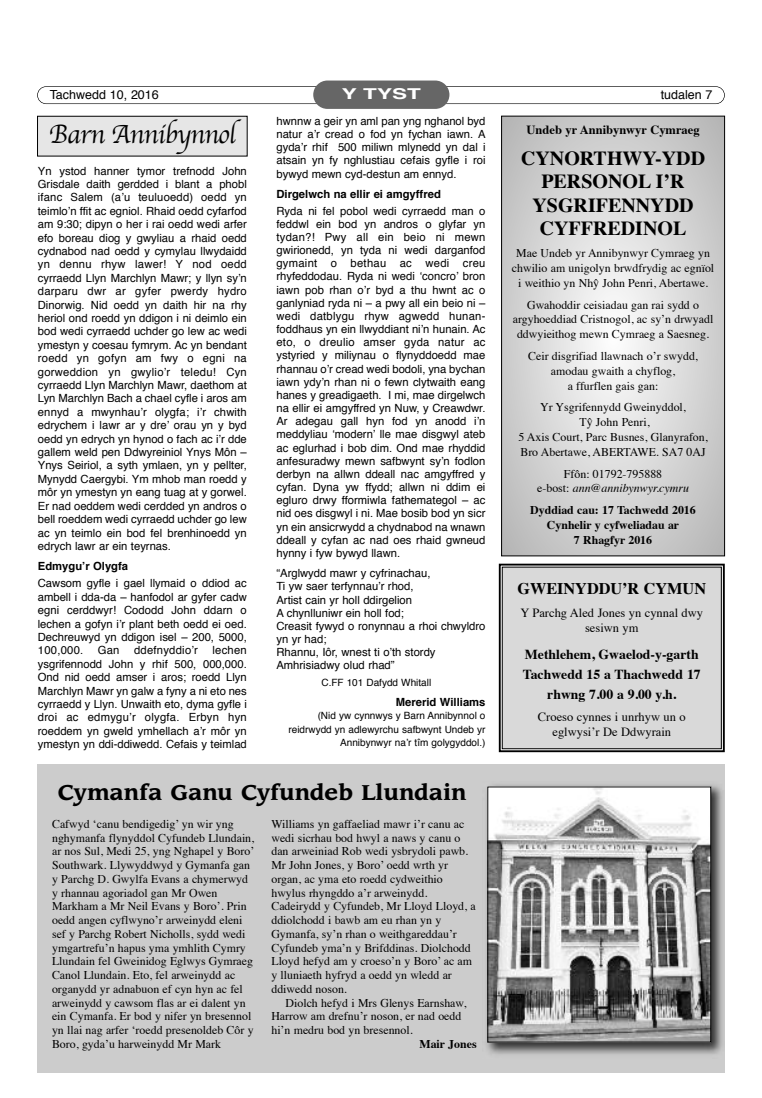
<style>
.page{position:relative;width:762px;height:1098px;background:#fff}
.page>*{position:absolute;margin:0;border:0;box-sizing:border-box;transform-origin:0 0}
.t1{font:27.5px "Apple Chancery";letter-spacing:-.025em;color:#000;scale:.95 1}
.t2{font:700 23.75px "Leawood IT Cby BT";color:#000}
.t3{font:700 20px/23.5px "Times";color:#000;text-align:center}
.t4{font:700 16.25px "Times";color:#000}
.t5{font:700 13.75px/20px "Times";color:#000;text-align:center}
.t6{font:12.5px/15px "Times";color:#000;text-align:center}
.t7{font:700 12.5px "Times";color:#000}
.t8{font:12.5px "Helvetica";color:#000}
.t9{font:11.88px/13.8px "Times";color:#000;text-align:center}
.t10{font:700 11.88px/14.8px "Times";color:#000;text-align:center}
.t11{font:11.25px/13.4px "Helvetica";color:#000;text-align:justify}
.t12{font:700 11.25px "Helvetica";color:#000}
.t13{font:11.25px "Helvetica";letter-spacing:.02em;color:#000}
.t14{font:10px/13.1px "Helvetica";color:#000;text-align:right}
.s1{font-style:italic}
</style>
<div class="page">
<div style="left:37px;top:764px;width:688px;height:309px;background:#ccc"></div>
<div style="left:37px;top:86px;width:688px;height:18px;border:1px solid #000;border-radius:9px"></div>
<div style="left:313px;top:80px;width:136px;height:29px;background:#666;border-radius:14px"></div>
<div style="left:38px;top:116px;width:209px;height:40px;background:#e6e6e6"></div>
<div style="left:37px;top:116px;width:210px;height:40px;border:1px solid #000"></div>
<div style="left:502px;top:567px;width:219px;height:181px;background:#d9d9d9"></div>
<div style="left:499px;top:563px;width:226px;height:189px;border:2px solid #000"></div>
<div style="left:502px;top:566px;width:219px;height:183px;border:1px solid #000"></div>
<svg style="left:503px;top:118px;width:220px;height:436px;background:#d6d6d6"></svg>
<div style="left:501px;top:116px;width:224px;height:440px;border:1px solid #000"></div>
<img style="left:486px;top:784px;width:237px;height:270px">
<img style="left:489px;top:788px;width:220px;height:252px">
<div style="left:487px;top:786px;width:224px;height:256px;border:1px solid #000"></div>
<p class="t8" style="left:50px;top:89px;width:111px">Tachwedd 10, 2016</p>
<p class="t8" style="left:661px;top:89px;width:53px">tudalen 7</p>
<h1 class="t1" style="left:49px;top:112px;width:198px">Barn Annibynnol</h1>
<p class="t11" style="left:38px;top:165px;width:210px">Yn ystod hanner tymor trefnodd John Grisdale daith gerdded i blant a phobl ifanc Salem (a’u teuluoedd) oedd yn teimlo’n ffit ac egniol. Rhaid oedd cyfarfod am 9:30; dipyn o her i rai oedd wedi arfer efo boreau diog y gwyliau a rhaid oedd cydnabod nad oedd y cymylau llwydaidd yn dennu rhyw lawer! Y nod oedd cyrraedd Llyn Marchlyn Mawr; y llyn sy’n darparu dwr ar gyfer pwerdy hydro Dinorwig. Nid oedd yn daith hir na rhy heriol ond roedd yn ddigon i ni deimlo ein bod wedi cyrraedd uchder go lew ac wedi ymestyn y coesau fymrym. Ac yn bendant roedd yn gofyn am fwy o egni na gorweddion yn gwylio’r teledu! Cyn cyrraedd Llyn Marchlyn Mawr, daethom at Lyn Marchlyn Bach a chael cyfle i aros am ennyd a mwynhau’r olygfa; i’r chwith edrychem i lawr ar y dre’ orau yn y byd oedd yn edrych yn hynod o fach ac i’r dde gallem weld pen Ddwyreiniol Ynys Môn – Ynys Seiriol, a syth ymlaen, yn y pellter, Mynydd Caergybi. Ym mhob man roedd y môr yn ymestyn yn eang tuag at y gorwel.<br>Er nad oeddem wedi cerdded yn andros o bell roeddem wedi cyrraedd uchder go lew ac yn teimlo ein bod fel brenhinoedd yn edrych lawr ar ein teyrnas.</p>
<p class="t12" style="left:38px;top:561px;width:92px">Edmygu’r Olygfa</p>
<p class="t11" style="left:38px;top:577px;width:210px">Cawsom gyfle i gael llymaid o ddiod ac ambell i dda-da – hanfodol ar gyfer cadw egni cerddwyr! Cododd John ddarn o lechen a gofyn i’r plant beth oedd ei oed.<br>Dechreuwyd yn ddigon isel – 200, 5000, 100,000.</p>
<p class="t11" style="left:276px;top:115px;width:210px">hwnnw a geir yn aml pan yng nghanol byd natur a’r cread o fod yn fychan iawn. A gyda’r rhif 500 miliwn mlynedd yn dal i atsain yn fy nghlustiau cefais gyfle i roi bywyd mewn cyd-destun am ennyd.</p>
<p class="t12" style="left:276px;top:189px;width:166px">Dirgelwch na ellir ei amgyffred</p>
<p class="t11" style="left:276px;top:205px;width:211px">Ryda ni fel pobol wedi cyrraedd man o feddwl ein bod yn andros o glyfar yn tydan?! Pwy all ein beio ni mewn gwirionedd, yn tyda ni wedi darganfod gymaint o bethau ac wedi creu rhyfeddodau. Ryda ni wedi ‘concro’ bron iawn pob rhan o’r byd a thu hwnt ac o ganlyniad ryda ni – a pwy all ein beio ni – wedi datblygu rhyw agwedd hunan&shy;foddhaus yn ein llwyddiant ni’n hunain. Ac eto, o dreulio amser gyda natur ac ystyried y miliynau o flynyddoedd mae rhannau o’r cread wedi bodoli, yna bychan iawn ydy’n rhan ni o fewn clytwaith eang hanes y greadigaeth. I mi, mae dirgelwch na ellir ei amgyffred yn Nuw, y Creawdwr.<br>Ar adegau gall hyn fod yn anodd i’n meddyliau ‘modern’ lle mae disgwyl ateb ac eglurhad i bob dim. Ond mae rhyddid anfesuradwy mewn safbwynt sy’n fodlon derbyn na allwn ddeall nac amgyffred y cyfan. Dyna yw ffydd; allwn ni ddim ei egluro drwy fformiwla fathemategol – ac nid oes disgwyl i ni. Mae bosib bod yn sicr yn ein ansicrwydd a chydnabod na wnawn ddeall y cyfan ac nad oes rhaid gwneud hynny i fyw bywyd llawn.</p>
<p class="t11" style="left:276px;top:567px;width:210px;text-align:left">“Arglwydd mawr y cyfrinachau,<br>Ti yw saer terfynnau’r rhod,<br>Artist cain yr holl ddirgelion<br>A chynlluniwr ein holl fod;<br>Creasit fywyd o ronynnau a rhoi chwyldro yn yr had;<br>Rhannu, Iôr, wnest ti o’th stordy<br>Amhrisiadwy olud rhad”</p>
<p class="t14" style="left:321px;top:676px;width:111px">C.FF 101 Dafydd Whitall</p>
<p class="t12" style="left:396px;top:697px;width:91px">Mererid Williams</p>
<p class="t14" style="left:288px;top:710px;width:198px">(Nid yw cynnwys y Barn Annibynnol o reidrwydd yn adlewyrchu safbwynt Undeb yr<br>Annibynwyr na’r tîm golygyddol.)</p>
<p class="t7" style="left:526px;top:125px;width:175px">Undeb yr Annibynwyr Cymraeg</p>
<h3 class="t3" style="left:521px;top:148px;width:186px">CYNORTHWY-YDD<br>PERSONOL I’R<br>YSGRIFENNYDD<br>CYFFREDINOL</h3>
<p class="t9" style="left:512px;top:247px;width:204px;line-height:14.8px">Mae Undeb yr Annibynwyr Cymraeg yn chwilio am unigolyn brwdfrydig ac egnïol i weithio yn Nhŷ John Penri, Abertawe.</p>
<p class="t9" style="left:513px;top:298px;width:202px;line-height:14.8px">Gwahoddir ceisiadau gan rai sydd o argyhoeddiad Cristnogol, ac sy’n drwyadl ddwyieithog mewn Cymraeg a Saesneg.</p>
<p class="t9" style="left:528px;top:350px;width:171px;line-height:14.8px">Ceir disgrifiad llawnach o’r swydd, amodau gwaith a chyflog,<br>a ffurflen gais gan:</p>
<p class="t9" style="left:518px;top:401px;width:191px;line-height:14.8px">Yr Ysgrifennydd Gweinyddol,<br>Tŷ John Penri,<br>5 Axis Court, Parc Busnes, Glanyrafon,<br>Bro Abertawe, ABERTAWE. SA7 0AJ</p>
<p class="t9" style="left:537px;top:467px;width:153px;line-height:14.8px">Ffôn: 01792-795888<br>e-bost: <span class="s1">ann@annibynwyr.cymru</span></p>
<p class="t10" style="left:530px;top:504px;width:167px">Dyddiad cau: 17 Tachwedd 2016<br>Cynhelir y cyfweliadau ar<br>7 Rhagfyr 2016</p>
<h3 class="t4" style="left:517px;top:582px;width:190px">GWEINYDDU’R CYMUN</h3>
<p class="t6" style="left:520px;top:606px;width:184px">Y Parchg Aled Jones yn cynnal dwy sesiwn ym</p>
<p class="t5" style="left:523px;top:645px;width:179px">Methlehem, Gwaelod-y-garth<br>Tachwedd 15 a Thachwedd 17 rhwng 7.00 a 9.00 y.h.</p>
<p class="t6" style="left:538px;top:710px;width:149px">Croeso cynnes i unrhyw un o eglwysi’r De Ddwyrain</p>
<p class="t11" style="left:98px;top:644px;width:23px">Gan</p>
<p class="t13" style="left:134px;top:645px;width:66px">ddefnyddio’r</p>
<p class="t11" style="left:38px;top:644px;width:210px;text-indent:175px">lechen ysgrifennodd John y rhif 500, 000,000.<br>Ond nid oedd amser i aros; roedd Llyn Marchlyn Mawr yn galw a fyny a ni eto nes cyrraedd y Llyn. Unwaith eto, dyma gyfle i droi ac edmygu’r olygfa. Erbyn hyn roeddem yn gweld ymhellach a’r môr yn ymestyn yn ddi-ddiwedd. Cefais y teimlad</p>
<h2 class="t2" style="left:58px;top:783px;width:410px">Cymanfa Ganu Cyfundeb Llundain</h2>
<p class="t9" style="left:52px;top:818px;width:204px;text-align:left">Cafwyd ‘canu bendigedig’ yn wir yng nghymanfa flynyddol Cyfundeb Llundain, ar nos Sul, Medi 25, yng Nghapel y Boro’ Southwark. Llywyddwyd y Gymanfa gan y Parchg D. Gwylfa Evans a chymerwyd y rhannau agoriadol gan Mr Owen Markham a Mr Neil Evans y Boro’. Prin oedd angen cyflwyno’r arweinydd eleni sef y Parchg Robert Nicholls, sydd wedi ymgartrefu’n hapus yma ymhlith Cymry Llundain fel Gweinidog Eglwys Gymraeg Canol Llundain. Eto, fel arweinydd ac organydd yr adnabuon ef cyn hyn ac fel arweinydd y cawsom flas ar ei dalent yn ein Cymanfa. Er bod y nifer yn bresennol yn llai nag arfer ‘roedd presenoldeb Côr y Boro, gyda’u harweinydd Mr Mark</p>
<p class="t9" style="left:271px;top:818px;width:206px;text-align:left">Williams yn gaffaeliad mawr i’r canu ac wedi sicrhau bod hwyl a naws y canu o dan arweiniad Rob wedi ysbrydoli pawb.<br>Mr John Jones, y Boro’ oedd wrth yr organ, ac yma eto roedd cydweithio hwylus rhyngddo a’r arweinydd.<br>Cadeirydd y Cyfundeb, Mr Lloyd Lloyd, a ddiolchodd i bawb am eu rhan yn y Gymanfa, sy’n rhan o weithgareddau’r Cyfundeb yma’n y Brifddinas. Diolchodd Lloyd hefyd am y croeso’n y Boro’ ac am y lluniaeth hyfryd a oedd yn wledd ar ddiwedd noson.</p>
<p class="t9" style="left:271px;top:996px;width:196px;text-align:left;text-indent:14px">Diolch hefyd i Mrs Glenys Earnshaw,<br>Harrow am drefnu’r noson, er nad oedd hi’n medru bod yn bresennol.</p>
<p class="t10" style="left:419px;top:1037px;width:59px">Mair Jones</p>
</div>
